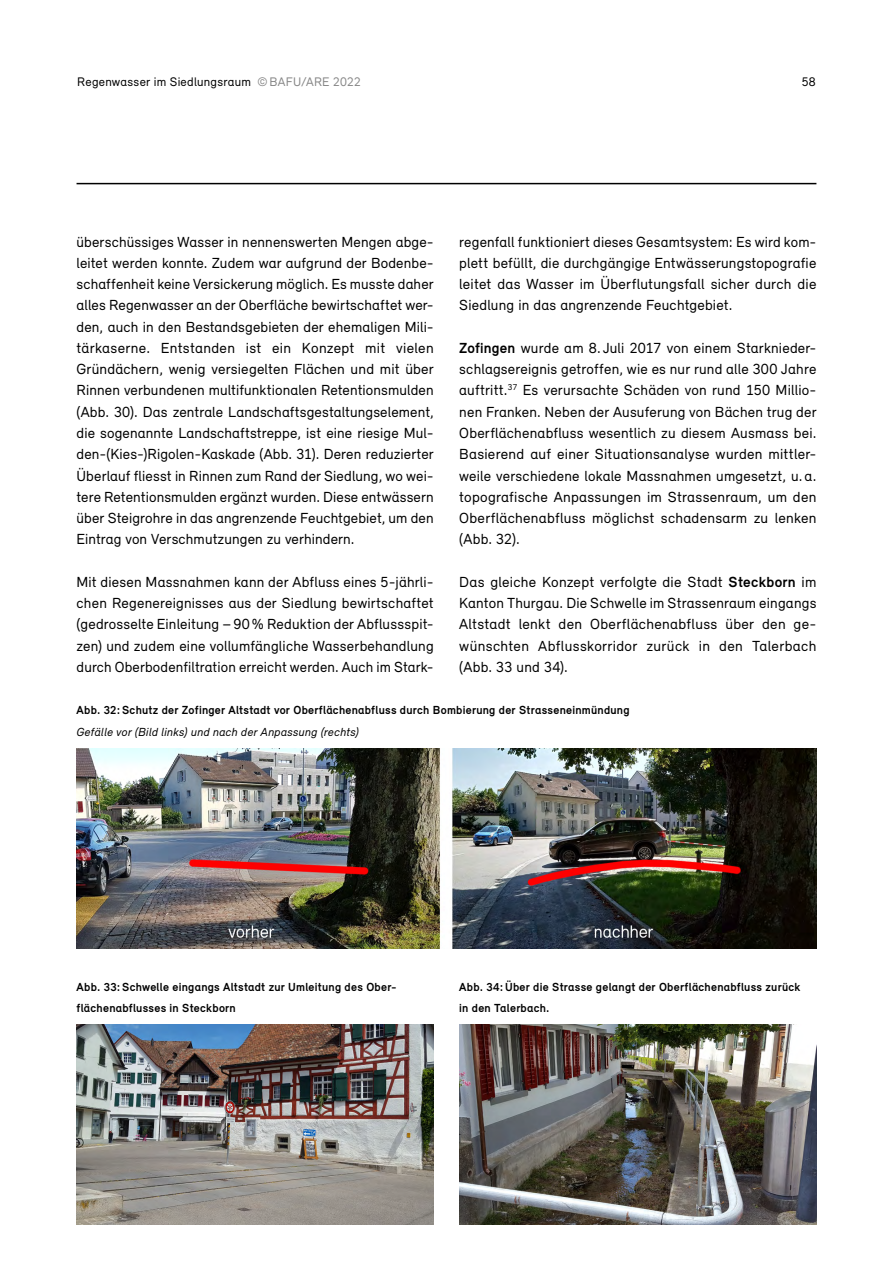
<style>
.page{position:relative;width:893px;height:1263px;background:#fff}
.page>*{position:absolute;margin:0;border:0;box-sizing:border-box;transform-origin:0 0}
._07_Grundtext{font:15px/21.3px "Relevant";letter-spacing:.015em;color:#000;text-align:justify}
.t1{font:12.75px "Relevant";letter-spacing:.02em;color:#000}
._08_Legende_Titel{font:700 12px/21.3px "Relevant";letter-spacing:.02em;color:#000}
._08_Legende_Text{font:italic 12px "Relevant";letter-spacing:.02em;color:#000}
.s1{color:#878787}
.s2{font-weight:700}
</style>
<div class="page">
<hr style="left:77px;top:183px;width:739px;height:1px;background:#000">
<img style="left:77px;top:748px;width:739px;height:200px">
<img style="left:77px;top:1025px;width:357px;height:200px">
<img style="left:459px;top:1025px;width:357px;height:200px">
<p class="t1" style="left:77px;top:74px;width:285px">Regenwasser im Siedlungsraum <span class="s1">©BAFU/ARE 2022</span></p>
<p class="t1" style="left:802px;top:74px;width:15px">58</p>
<p class="_07_Grundtext" style="left:459px;top:231px;width:359px">regenfall funktioniert dieses Gesamtsystem: Es wird kom&shy;plett befüllt, die durchgängige Entwässerungstopografie leitet das Wasser im Überflutungsfall sicher durch die Siedlung in das angrenzende Feuchtgebiet.</p>
<p class="_07_Grundtext" style="left:459px;top:337px;width:359px"><span class="s2">Zofingen</span> wurde am 8. Juli 2017 von einem Starknieder&shy;schlagsereignis getroffen, wie es nur rund alle 300 Jahre auftritt.<sup>37</sup> Es verursachte Schäden von rund 150 Millio&shy;nen Franken. Neben der Ausuferung von Bächen trug der Oberflächenabfluss wesentlich zu diesem Ausmass bei.<br>Basierend auf einer Situationsanalyse wurden mittler&shy;weile verschiedene lokale Massnahmen umgesetzt, u. a. topografische Anpassungen im Strassenraum, um den Oberflächenabfluss möglichst schadensarm zu lenken (Abb. 32).</p>
<p class="_07_Grundtext" style="left:459px;top:571px;width:359px;text-align:left">Das gleiche Konzept verfolgte die Stadt <span class="s2">Steckborn</span> im Kanton Thurgau. Die Schwelle im Strassenraum eingangs Altstadt lenkt den Oberflächenabfluss über den ge-- wünschten Abflusskorridor zurück in den Talerbach (Abb. 33 und 34).</p>
<p class="_08_Legende_Titel" style="left:77px;top:699px;width:555px">Abb. 32:Schutz der Zofinger Altstadt vor Oberflächenabfluss durch Bombierung der Strasseneinmündung</p>
<p class="_08_Legende_Text" style="left:77px;top:724px;width:284px">Gefälle vor (Bild links) und nach der Anpassung (rechts)</p>
<p class="_07_Grundtext" style="left:77px;top:231px;width:359px">überschüssiges Wasser in nennenswerten Mengen abge&shy;leitet werden konnte. Zudem war aufgrund der Bodenbe&shy;schaffenheit keine Versickerung möglich. Es musste daher alles Regenwasser an der Oberfläche bewirtschaftet wer&shy;den, auch in den Bestandsgebieten der ehemaligen Mili&shy;tärkaserne. Entstanden ist ein Konzept mit vielen Gründächern, wenig versiegelten Flächen und mit über Rinnen verbundenen multifunktionalen Retentionsmulden (Abb. 30). Das zentrale Landschaftsgestaltungselement, die sogenannte Landschaftstreppe, ist eine riesige Mul&shy;den-(Kies-)Rigolen-Kaskade (Abb. 31). Deren reduzierter Überlauf fliesst in Rinnen zum Rand der Siedlung, wo wei&shy;tere Retentionsmulden ergänzt wurden. Diese entwässern über Steigrohre in das angrenzende Feuchtgebiet, um den Eintrag von Verschmutzungen zu verhindern.</p>
<p class="_07_Grundtext" style="left:77px;top:571px;width:359px">Mit diesen Massnahmen kann der Abfluss eines 5-jährli&shy;chen Regenereignisses aus der Siedlung bewirtschaftet (gedrosselte Einleitung –90 % Reduktion der Abflussspit&shy;zen) und zudem eine vollumfängliche Wasserbehandlung durch Oberbodenfiltration erreicht werden. Auch im Stark-</p>
<p class="_08_Legende_Titel" style="left:77px;top:976px;width:322px">Abb. 33:Schwelle eingangs Altstadt zur Umleitung des Ober&shy;flächenabflusses in Steckborn</p>
<p class="_08_Legende_Titel" style="left:459px;top:976px;width:343px">Abb. 34:Über die Strasse gelangt der Oberflächenabfluss zurück in den Talerbach.</p>
</div>
